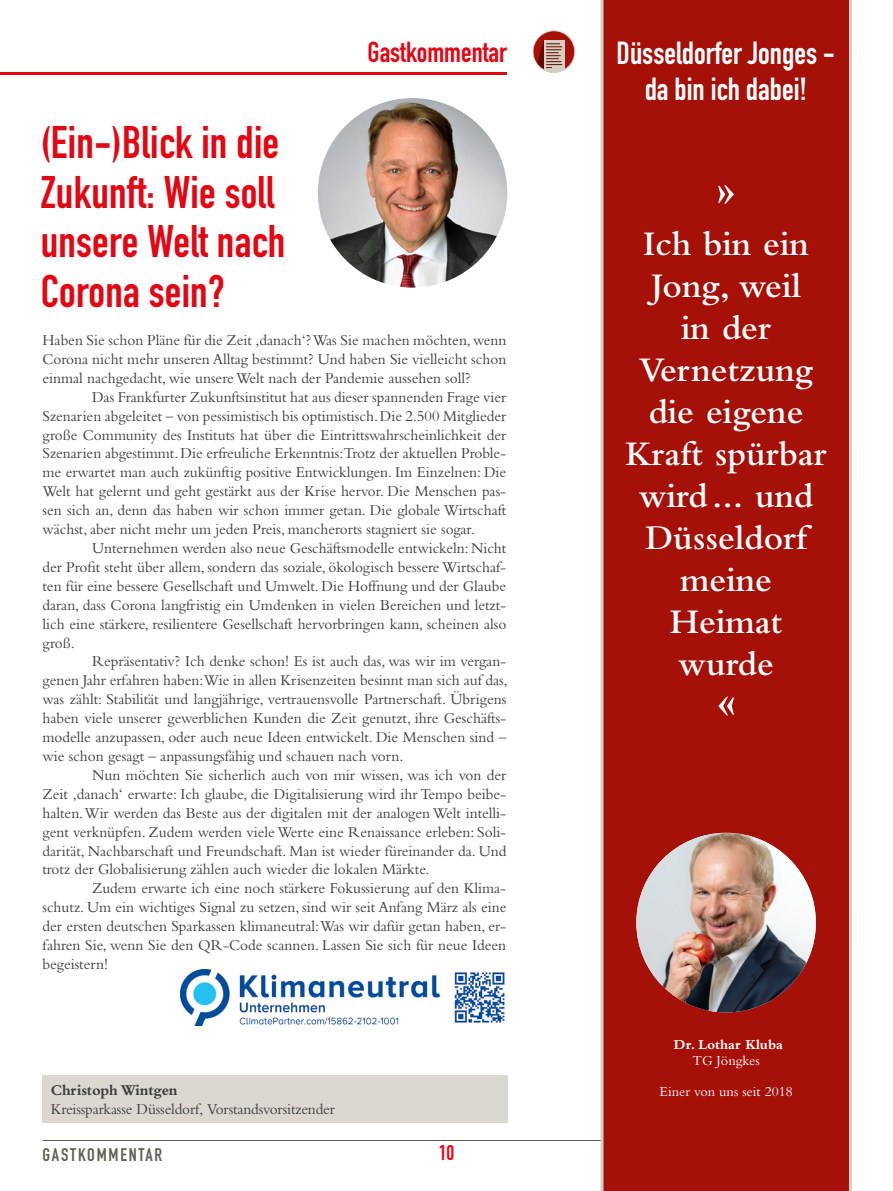
<style>
.page{position:relative;width:893px;height:1191px;background:#fff}
.page>*{position:absolute;margin:0;border:0;box-sizing:border-box;transform-origin:0 0}
.t1{font:600 51px "Bembo";color:#fff}
.t2{font:700 45px/49.5px "DIN Condensed";letter-spacing:.005em;color:#e30613}
.t3{font:600 36px/42px "Bembo";color:#fff;text-align:center}
.t4{font:700 31.5px/36px "DIN Condensed";color:#fff;text-align:center}
.t5{font:700 28.5px "DIN Condensed";color:#e30613}
.t6{font:700 21px "DIN Condensed";color:#e30613}
.t7{font:700 18px "DIN Condensed";letter-spacing:.1em;color:#615e52}
.t8{font:15.75px/18.9px "Bembo";color:#3c3c3b;text-align:justify}
.t9{font:700 15.75px "Bembo";letter-spacing:-.01em;color:#3c3c3b}
.t10{font:14.25px "Bembo";color:#fff}
.t11{font:700 14.25px "Bembo";color:#fff}
</style>
<div class="page">
<hr style="left:43px;top:1140px;width:807px;height:1px;background:#615e52">
<div style="left:43px;top:1075px;width:465px;height:48px;background:#dbd8d2"></div>
<svg style="left:533px;top:30px;width:42px;height:43px"></svg>
<hr style="left:0;top:72px;width:506px;height:2px;background:#e30613">
<div style="left:602px;top:0;width:248px;height:1191px;background:#a51008"></div>
<img style="left:636px;top:833px;width:180px;height:179px;border-radius:90px">
<img style="left:318px;top:98px;width:189px;height:189px;border-radius:95px">
<hr style="left:600px;top:0;width:3px;height:1191px;background:#d4cfc2">
<hr style="left:849px;top:0;width:3px;height:1191px;background:#d4cfc2">
<img style="left:180px;top:969px;width:325px;height:56px">
<h3 class="t5" style="left:368px;top:33px;width:141px">Gastkommentar</h3>
<h3 class="t4" style="left:617px;top:35px;width:220px">Düsseldorfer Jonges - da bin ich dabei!</h3>
<h2 class="t2" style="left:41px;top:117px;width:246px">(Ein-)Blick in die<br>Zukunft: Wie soll unsere Welt nach<br>Corona sein?</h2>
<p class="t8" style="left:43px;top:330px;width:465px">Haben Sie schon Pläne für die Zeit ‚danach‘? Was Sie machen möchten, wenn Corona nicht mehr unseren Alltag bestimmt? Und haben Sie vielleicht schon einmal nachgedacht, wie unsere Welt nach der Pandemie aussehen soll?</p>
<p class="t8" style="left:43px;top:387px;width:465px;text-indent:49px">Das Frankfurter Zukunftsinstitut hat aus dieser spannenden Frage vier Szenarien abgeleitet – von pessimistisch bis optimistisch. Die 2.500 Mitglieder große Community des Instituts hat über die Eintrittswahrscheinlichkeit der Szenarien abgestimmt. Die erfreuliche Erkenntnis:Trotz der aktuellen Proble&shy;me erwartet man auch zukünftig positive Entwicklungen. Im Einzelnen: Die Welt hat gelernt und geht gestärkt aus der Krise hervor. Die Menschen pas&shy;sen sich an, denn das haben wir schon immer getan. Die globale Wirtschaft wächst, aber nicht mehr um jeden Preis, mancherorts stagniert sie sogar.</p>
<p class="t8" style="left:43px;top:538px;width:465px;text-indent:49px">Unternehmen werden also neue Geschäftsmodelle entwickeln: Nicht der Profit steht über allem, sondern das soziale, ökologisch bessere Wirtschaf&shy;ten für eine bessere Gesellschaft und Umwelt. Die Hoffnung und der Glaube daran, dass Corona langfristig ein Umdenken in vielen Bereichen und letzt&shy;lich eine stärkere, resilientere Gesellschaft hervorbringen kann, scheinen also groß.</p>
<p class="t8" style="left:43px;top:652px;width:467px;text-indent:49px">Repräsentativ? Ich denke schon! Es ist auch das, was wir im vergan&shy;genen Jahr erfahren haben:Wie in allen Krisenzeiten besinnt man sich auf das, was zählt: Stabilität und langjährige, vertrauensvolle Partnerschaft. Übrigens haben viele unserer gewerblichen Kunden die Zeit genutzt, ihre Geschäfts&shy;modelle anzupassen, oder auch neue Ideen entwickelt. Die Menschen sind – wie schon gesagt – anpassungsfähig und schauen nach vorn.</p>
<p class="t8" style="left:43px;top:765px;width:465px;text-indent:49px">Nun möchten Sie sicherlich auch von mir wissen, was ich von der Zeit ‚danach‘ erwarte: Ich glaube, die Digitalisierung wird ihr Tempo beibe&shy;halten. Wir werden das Beste aus der digitalen mit der analogen Welt intelli&shy;gent verknüpfen. Zudem werden viele Werte eine Renaissance erleben: Soli&shy;darität, Nachbarschaft und Freundschaft. Man ist wieder füreinander da. Und trotz der Globalisierung zählen auch wieder die lokalen Märkte.</p>
<p class="t8" style="left:43px;top:878px;width:465px;text-indent:49px">Zudem erwarte ich eine noch stärkere Fokussierung auf den Klima&shy;schutz. Um ein wichtiges Signal zu setzen, sind wir seit Anfang März als eine der ersten deutschen Sparkassen klimaneutral: Was wir dafür getan haben, er&shy;fahren Sie, wenn Sie den QR-Code scannen. Lassen Sie sich für neue Ideen begeistern!</p>
<p class="t9" style="left:51px;top:1081px;width:128px">Christoph Wintgen</p>
<p class="t8" style="left:51px;top:1098px;width:286px">Kreissparkasse Düsseldorf, Vorstandsvorsitzender</p>
<p class="t7" style="left:43px;top:1142px;width:121px">GASTKOMMENTAR</p>
<h3 class="t6" style="left:439px;top:1139px;width:17px">10</h3>
<h1 class="t1" style="left:717px;top:161px;width:19px">»</h1>
<h3 class="t3" style="left:626px;top:223px;width:203px">Ich bin ein<br>Jong, weil<br>in der<br>Vernetzung die eigene<br>Kraft spürbar wird… und<br>Düsseldorf meine<br>Heimat wurde</h3>
<h1 class="t1" style="left:717px;top:673px;width:19px">«</h1>
<p class="t11" style="left:674px;top:1036px;width:111px">Dr. Lothar Kluba</p>
<p class="t10" style="left:692px;top:1052px;width:69px">TG Jöngkes</p>
<p class="t10" style="left:660px;top:1083px;width:135px">Einer von uns seit 2018</p>
</div>
